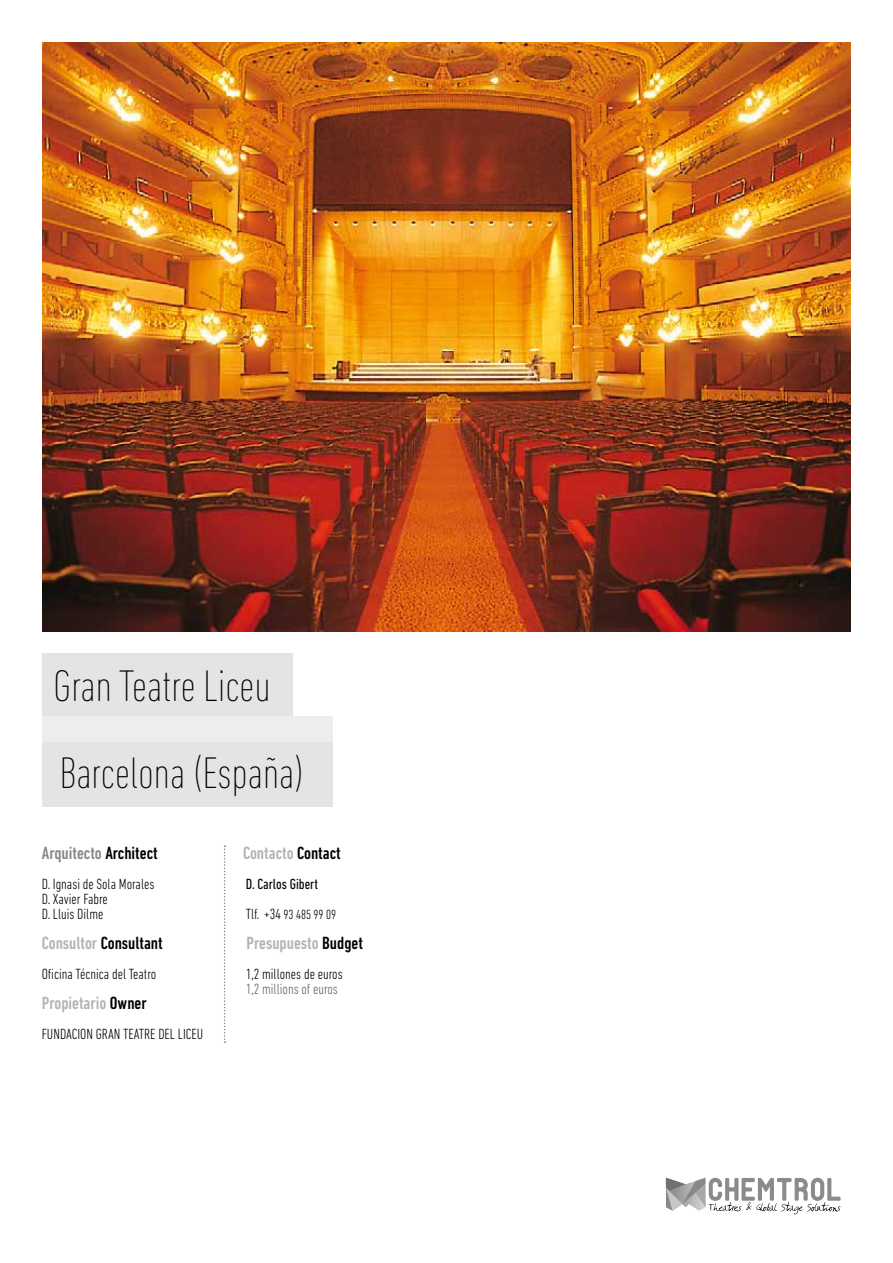
<style>
.page{position:relative;width:893px;height:1263px;background:#fff}
.page>*{position:absolute;margin:0;border:0;box-sizing:border-box;transform-origin:0 0}
.t1{font:200 condensed 45px/87.2px "DIN Next LT Pro";letter-spacing:-.01em;color:#000}
.t2{font:500 condensed 18px "DIN Next LT Pro";color:#b1b3b4}
.t3{font:500 condensed 18px "DIN Next LT Pro";color:#87888a}
.t4{font:500 condensed 18px "DIN Next LT Pro";color:#000}
.t5{font:300 condensed 15px/15px "DIN Next LT Pro";color:#000}
.t6{font:300 condensed 15px "DIN Next LT Pro";color:#646567}
.t7{font:condensed 15px "DIN Next LT Pro";color:#000}
.t8{font:300 condensed 13.5px "DIN Next LT Pro";color:#000}
.s1{color:#000}
.s2{color:#b1b3b4}
.s3{font-size:15px}
</style>
<div class="page">
<div style="left:43px;top:653px;width:250px;height:64px;background:#e3e4e4"></div>
<div style="left:43px;top:717px;width:290px;height:26px;background:#eceded"></div>
<div style="left:43px;top:743px;width:290px;height:64px;background:#e3e4e4"></div>
<svg style="left:224px;top:845px;width:2px;height:198px"></svg>
<svg style="left:666px;top:1178px;width:175px;height:36px"></svg>
<img style="left:43px;top:43px;width:807px;height:588px">
<h1 class="t1" style="left:53px;top:641px;width:253px">Gran Teatre Liceu<br>Barcelona (España)</h1>
<p class="t3" style="left:42px;top:843px;width:117px">Arquitecto <span class="s1">Architect</span></p>
<p class="t5" style="left:42px;top:876px;width:114px">D. Ignasi de Sola Morales<br>D. Xavier Fabre<br>D. Lluis Dilme</p>
<p class="t4" style="left:42px;top:933px;width:123px"><span class="s2">Consultor</span> Consultant</p>
<p class="t5" style="left:42px;top:966px;width:116px">Oficina Técnica del Teatro</p>
<p class="t2" style="left:42px;top:993px;width:107px">Propietario <span class="s1">Owner</span></p>
<p class="t5" style="left:42px;top:1026px;width:163px">FUNDACION GRAN TEATRE DEL LICEU</p>
<p class="t2" style="left:243px;top:843px;width:99px">Contacto <span class="s1">Contact</span></p>
<p class="t7" style="left:246px;top:875px;width:74px">D. Carlos Gibert</p>
<p class="t8" style="left:246px;top:907px;width:92px"><span class="s3">Tlf. +34</span> 93 485 99 09</p>
<p class="t2" style="left:247px;top:933px;width:118px">Presupuesto <span class="s1">Budget</span></p>
<p class="t5" style="left:246px;top:966px;width:98px">1,2 millones de euros</p>
<p class="t6" style="left:246px;top:980px;width:94px">1,2 millions of euros</p>
</div>
